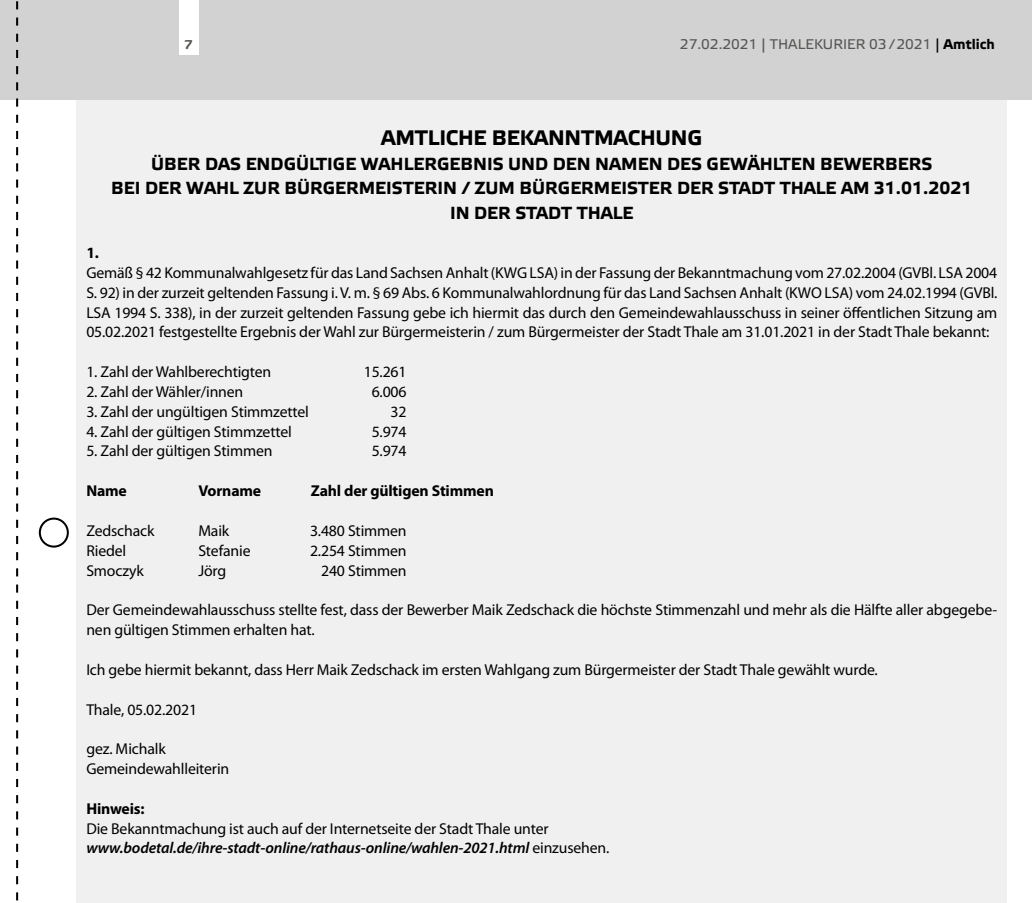
<style>
.page{position:relative;width:1032px;height:903px;background:#fff}
.page>*{position:absolute;margin:0;border:0;box-sizing:border-box;transform-origin:0 0}
.t1{font:700 21px "Elektra Text Pro";letter-spacing:-.01em;color:#000}
.t2{font:700 17.5px/24.5px "Elektra Text Pro";color:#000;text-align:center}
.t3{font:15.75px/19.8px "Myriad Pro";letter-spacing:-.01em;color:#000}
.t4{font:700 15.75px "Myriad Pro";letter-spacing:-.01em;color:#000}
.t5{font:14px "Elektra Text Pro";color:#575756}
.t6{font:900 12.25px "Diavlo";color:#575756}
.s1{color:#000}
.s2{font-weight:700;color:#000}
.s3{font-weight:600;font-style:italic}
</style>
<div class="page">
<div style="left:76px;top:0;width:931px;height:903px;background:#f0f0f0"></div>
<div style="left:0;top:0;width:1032px;height:99px;background:#d2d2d2"></div>
<div style="left:179px;top:0;width:19px;height:55px;background:#fff"></div>
<svg style="left:16px;top:1px;width:2px;height:900px"></svg>
<div style="left:39px;top:517px;width:30px;height:31px;border:2px solid #000;border-radius:50%"></div>
<p class="t6" style="left:185px;top:37px;width:9px">7</p>
<p class="t5" style="left:680px;top:37px;width:316px">27.02.2021 | THALEKURIER 03/2021 <span class="s1">|</span> <span class="s2">Amtlich</span></p>
<p class="t5" style="left:760px;top:39px;width:238px">THALEKURIER 05/2020 <span class="s1">|</span> <span class="s2">Aktuelles</span></p>
<h1 class="t1" style="left:381px;top:126px;width:323px">AMTLICHE BEKANNTMACHUNG</h1>
<p class="t2" style="left:111px;top:152px;width:863px">ÜBER DAS ENDGÜLTIGE WAHLERGEBNIS UND DEN NAMEN DES GEWÄHLTEN BEWERBERS<br>BEI DER WAHL ZUR BÜRGERMEISTERIN / ZUM BÜRGERMEISTER DER STADT THALE AM 31.01.2021<br>IN DER STADT THALE</p>
<p class="t4" style="left:86px;top:244px;width:14px">1.</p>
<p class="t3" style="left:86px;top:263px;width:912px;text-align:justify">Gemäß § 42 Kommunalwahlgesetz für das Land Sachsen Anhalt (KWG LSA) in der Fassung der Bekanntmachung vom 27.02.2004 (GVBl. LSA 2004<br>S. 92) in der zurzeit geltenden Fassung i. V. m. § 69 Abs. 6 Kommunalwahlordnung für das Land Sachsen Anhalt (KWO LSA) vom 24.02.1994 (GVBl.<br>LSA 1994 S. 338), in der zurzeit geltenden Fassung gebe ich hiermit das durch den Gemeindewahlausschuss in seiner öffentlichen Sitzung am 05.02.2021 festgestellte Ergebnis der Wahl zur Bürgermeisterin / zum Bürgermeister der Stadt Thale am 31.01.2021 in der Stadt Thale bekannt:</p>
<p class="t3" style="left:86px;top:362px;width:186px">1. Zahl der Wahlberechtigten</p>
<p class="t3" style="left:364px;top:362px;width:44px">15.261</p>
<p class="t3" style="left:86px;top:382px;width:158px">2. Zahl der Wähler/innen</p>
<p class="t3" style="left:372px;top:382px;width:36px">6.006</p>
<p class="t3" style="left:86px;top:402px;width:224px">3. Zahl der ungültigen Stimmzettel</p>
<p class="t3" style="left:391px;top:402px;width:18px">32</p>
<p class="t3" style="left:86px;top:422px;width:207px">4. Zahl der gültigen Stimmzettel</p>
<p class="t3" style="left:372px;top:422px;width:36px">5.974</p>
<p class="t3" style="left:86px;top:442px;width:188px">5. Zahl der gültigen Stimmen</p>
<p class="t3" style="left:372px;top:442px;width:36px">5.974</p>
<p class="t4" style="left:86px;top:482px;width:42px">Name</p>
<p class="t4" style="left:198px;top:482px;width:64px">Vorname</p>
<p class="t4" style="left:311px;top:482px;width:185px">Zahl der gültigen Stimmen</p>
<p class="t3" style="left:86px;top:521px;width:70px">Zedschack</p>
<p class="t3" style="left:198px;top:521px;width:32px">Maik</p>
<p class="t3" style="left:310px;top:521px;width:98px">3.480 Stimmen</p>
<p class="t3" style="left:86px;top:541px;width:41px">Riedel</p>
<p class="t3" style="left:198px;top:541px;width:54px">Stefanie</p>
<p class="t3" style="left:310px;top:541px;width:98px">2.254 Stimmen</p>
<p class="t3" style="left:86px;top:561px;width:59px">Smoczyk</p>
<p class="t3" style="left:198px;top:561px;width:29px">Jörg</p>
<p class="t3" style="left:321px;top:561px;width:87px">240 Stimmen</p>
<p class="t3" style="left:86px;top:600px;width:912px">Der Gemeindewahlausschuss stellte fest, dass der Bewerber Maik Zedschack die höchste Stimmenzahl und mehr als die Hälfte aller abgegebe&shy;nen gültigen Stimmen erhalten hat.</p>
<p class="t3" style="left:86px;top:660px;width:793px">Ich gebe hiermit bekannt, dass Herr Maik Zedschack im ersten Wahlgang zum Bürgermeister der Stadt Thale gewählt wurde.</p>
<p class="t3" style="left:86px;top:700px;width:112px">Thale, 05.02.2021</p>
<p class="t3" style="left:86px;top:739px;width:144px">gez. Michalk<br>Gemeindewahlleiterin</p>
<p class="t4" style="left:86px;top:799px;width:60px">Hinweis:</p>
<p class="t3" style="left:86px;top:819px;width:524px">Die Bekanntmachung ist auch auf der Internetseite der Stadt Thale unter <span class="s3">www.bodetal.de/ihre-stadt-online/rathaus-online/wahlen-2021.html</span> einzusehen.</p>
</div>
